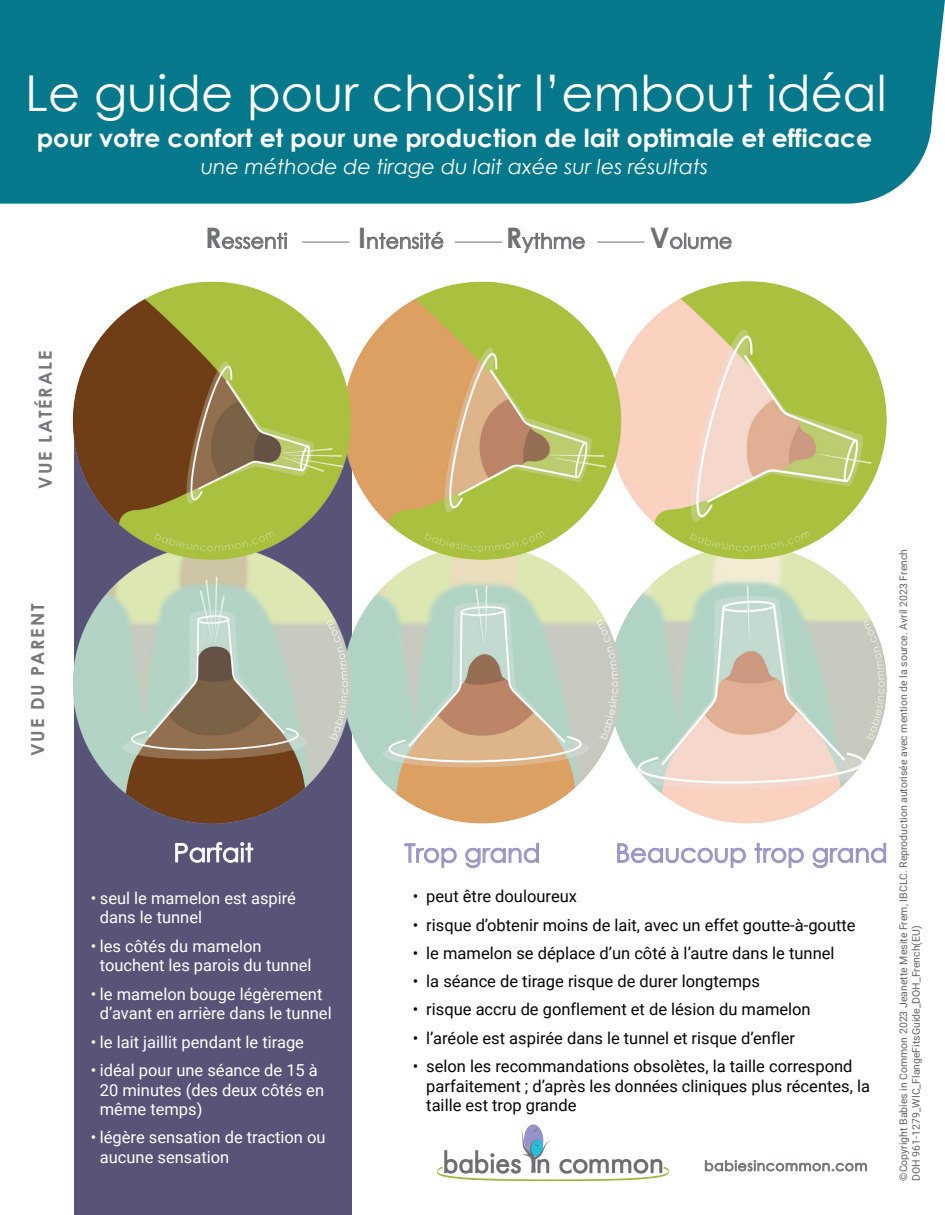
<style>
.page{position:relative;width:945px;height:1215px;background:#fff}
.page>*{position:absolute;margin:0;border:0;box-sizing:border-box;transform-origin:0 0}
.t1{font:49.5px "Century Gothic";color:#fff}
.t2{font:25.65px "Century Gothic";color:#9793c7}
.t3{font:25.65px "Century Gothic";color:#fff}
.t4{font:700 24.9px "Century Gothic";color:#fff}
.t5{font:italic 20.55px "Century Gothic";color:#fff}
.t6{font:20.55px "Century Gothic";color:#6d7171}
.t7{font:700 18px "Century Gothic";letter-spacing:.1em;color:#75787c}
.t8{font:16.5px/19.6px "Roboto";color:#050504}
.t9{font:16.5px/19.6px "Roboto";color:#fff}
.t10{font:10.5px "Roboto";color:#626467}
.s1{font-weight:700;font-size:28.2px}
</style>
<div class="page">
<div style="left:74px;top:428px;width:277px;height:787px;background:#575478"></div>
<div style="left:0;top:0;width:945px;height:204px;background:#05788c"></div>
<img style="left:6px;top:28px;width:926px;height:1157px">
<svg style="left:222px;top:232px;width:66px;height:17px"></svg>
<svg style="left:367px;top:232px;width:77px;height:17px"></svg>
<svg style="left:522px;top:233px;width:63px;height:20px"></svg>
<svg style="left:670px;top:233px;width:62px;height:16px"></svg>
<hr style="left:302px;top:242px;width:48px;height:1px;background:#6d7171">
<hr style="left:455px;top:242px;width:47px;height:1px;background:#6d7171">
<hr style="left:597px;top:242px;width:48px;height:1px;background:#6d7171">
<h1 class="t1" style="left:25px;top:59px;width:863px">Le guide pour choisir l’embout idéal</h1>
<h3 class="t4" style="left:37px;top:120px;width:837px">pour votre confort et pour une production de lait optimale et efficace</h3>
<p class="t5" style="left:201px;top:153px;width:509px">une méthode de tirage du lait axée sur les résultats</p>
<p class="t6" style="left:205px;top:227px;width:84px"><span class="s1">R</span>essenti</p>
<p class="t6" style="left:358px;top:227px;width:87px"><span class="s1">I</span>ntensité</p>
<p class="t6" style="left:506px;top:227px;width:81px"><span class="s1">R</span>ythme</p>
<p class="t6" style="left:650px;top:227px;width:84px"><span class="s1">V</span>olume</p>
<p class="t7" style="left:32px;top:489px;width:139px;rotate:-90deg">VUE LATÉRALE</p>
<p class="t7" style="left:24px;top:756px;width:154px;rotate:-90deg">VUE DU PARENT</p>
<h2 class="t3" style="left:174px;top:835px;width:81px">Parfait</h2>
<h2 class="t2" style="left:404px;top:835px;width:138px">Trop grand</h2>
<p class="t9" style="left:100px;top:887px;width:198px;text-indent:-9px">• seul le mamelon est aspiré dans le tunnel</p>
<p class="t9" style="left:100px;top:935px;width:213px;text-indent:-9px">• les côtés du mamelon touchent les parois du tunnel</p>
<p class="t9" style="left:91px;top:983px;width:242px;text-align:center">• le mamelon bouge légèrement d’avant en arrière dans le tunnel</p>
<p class="t9" style="left:91px;top:1031px;width:215px">• le lait jaillit pendant le tirage</p>
<p class="t9" style="left:100px;top:1060px;width:226px;text-indent:-9px">• idéal pour une séance de 15 à<br>20 minutes (des deux côtés en même temps)</p>
<p class="t9" style="left:100px;top:1127px;width:227px;text-indent:-9px">• légère sensation de traction ou aucune sensation</p>
<h2 class="t2" style="left:616px;top:835px;width:274px">Beaucoup trop grand</h2>
<p class="t8" style="left:413px;top:886px;width:166px">• peut être douloureux</p>
<p class="t8" style="left:413px;top:914px;width:444px">• risque d’obtenir moins de lait, avec un effet goutte-à-goutte</p>
<p class="t8" style="left:413px;top:943px;width:423px">• le mamelon se déplace d’un côté à l’autre dans le tunnel</p>
<p class="t8" style="left:413px;top:971px;width:349px">• la séance de tirage risque de durer longtemps</p>
<p class="t8" style="left:413px;top:999px;width:399px">• risque accru de gonflement et de lésion du mamelon</p>
<p class="t8" style="left:413px;top:1027px;width:384px">• l’aréole est aspirée dans le tunnel et risque d’enfler</p>
<p class="t8" style="left:426px;top:1056px;width:445px;text-indent:-13px">• selon les recommandations obsolètes, la taille correspond parfaitement ; d’après les données cliniques plus récentes, la taille est trop grande</p>
<p class="t10" style="left:896px;top:1181px;width:633px;rotate:-90deg">©Copyright Babies in Common 2023 Jeanette Mesite Frem, IBCLC. Reproduction autorisée avec mention de la source. Avril 2023 French</p>
<p class="t10" style="left:909px;top:1181px;width:257px;rotate:-90deg">DOH 961-1279_WIC_FlangeFitsGuide_DOH_French(EU)</p>
</div>
